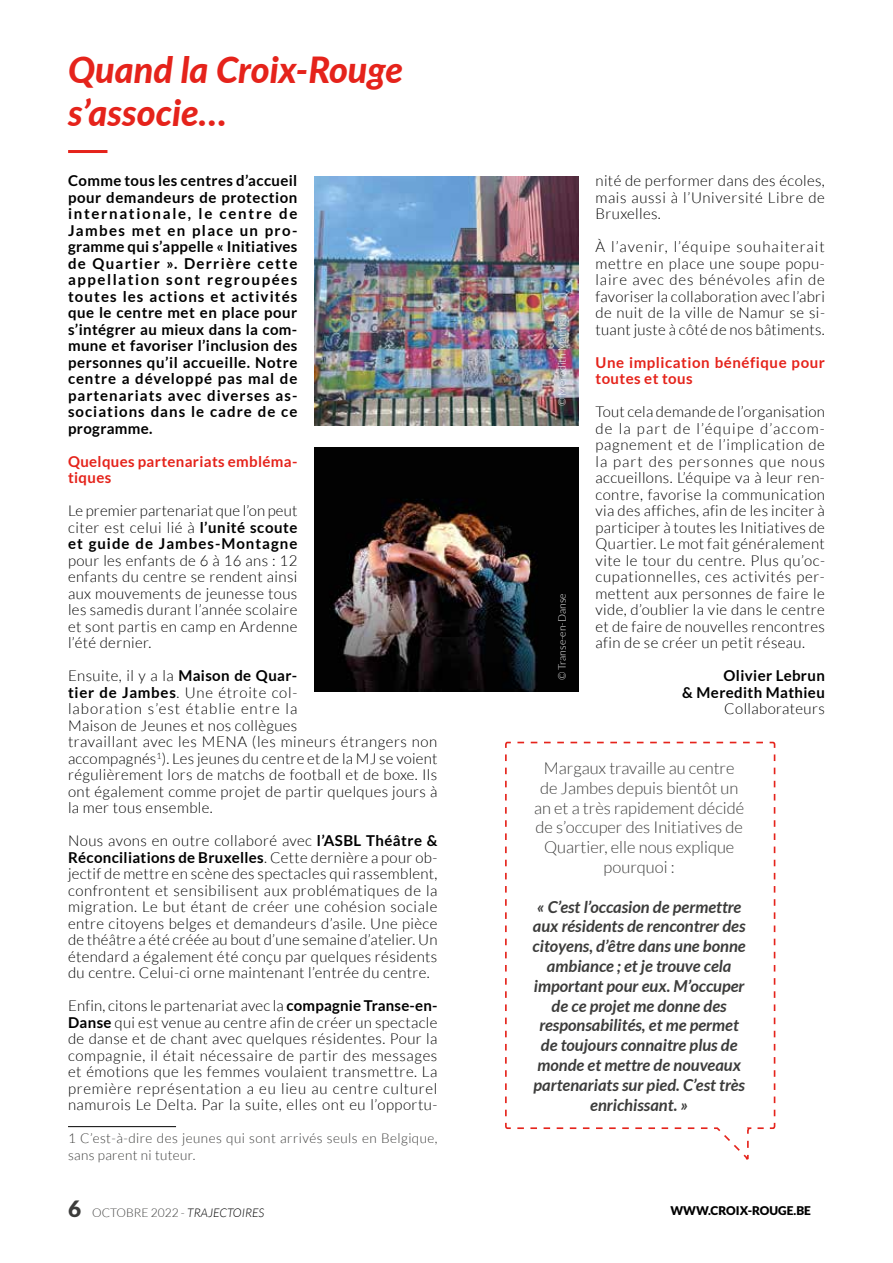
<style>
.page{position:relative;width:893px;height:1263px;background:#fff}
.page>*{position:absolute;margin:0;border:0;box-sizing:border-box;transform-origin:0 0}
.t1{font:italic 800 36px/43.2px "Lato";color:#e5231b}
.t2{font:italic 700 16.5px/19.8px "Lato";color:#3c3c3b;text-align:center}
.t3{font:300 16.5px/19.8px "Lato";color:#3c3c3b;text-align:center}
.t4{font:300 15px/16.5px "Lato";letter-spacing:.025em;color:#000;text-align:justify}
.t5{font:700 15px/16.5px "Lato";letter-spacing:.035em;color:#000;text-align:justify}
.t6{font:700 15px/16.5px "Lato";letter-spacing:.025em;color:#e5231b}
.t7{font:300 13.5px/16.5px "Lato";letter-spacing:.035em;color:#3c3c3b}
.t8{font:300 12px "Lato";color:#3c3c3b}
.t9{font:900 12px "Lato";color:#000}
.t10{font:300 10.5px "Lato";color:#fff}
.s1{font-weight:700}
.s2{font-weight:900;font-size:22.5px}
.s3{font-style:italic;color:#000}
</style>
<div class="page">
<hr style="left:68px;top:1126px;width:108px;height:1px;background:#000">
<hr style="left:68px;top:150px;width:39px;height:3px;background:#e5231b">
<svg style="left:505px;top:741px;width:271px;height:419px"></svg>
<img style="left:314px;top:177px;width:264px;height:249px">
<img style="left:314px;top:447px;width:264px;height:245px">
<h1 class="t1" style="left:68px;top:47px;width:337px">Quand la Croix-Rouge s’associe…</h1>
<p class="t5" style="left:68px;top:172px;width:231px">Comme tous les centres d’accueil pour demandeurs de protection internationale, le centre de Jambes met en place un pro&shy;gramme qui s’appelle « Initiatives de Quartier ». Derrière cette appellation sont regroupées toutes les actions et activités que le centre met en place pour s’intégrer au mieux dans la com&shy;mune et favoriser l’inclusion des personnes qu’il accueille. Notre centre a développé pas mal de partenariats avec diverses as&shy;sociations dans le cadre de ce programme.</p>
<p class="t6" style="left:68px;top:453px;width:231px">Quelques partenariats embléma&shy;tiques</p>
<p class="t4" style="left:68px;top:502px;width:231px">Le premier partenariat que l’on peut citer est celui lié à <span class="s1">l’unité scoute et guide de Jambes-Montagne</span></p>
<p class="t4" style="left:68px;top:552px;width:231px">pour les enfants de 6 à 16 ans : 12 enfants du centre se rendent ainsi aux mouvements de jeunesse tous les samedis durant l’année scolaire et sont partis en camp en Ardenne l’été dernier.</p>
<p class="t4" style="left:68px;top:667px;width:371px;text-align:left">Ensuite, il y a la <span class="s1">Maison de Quar-<br>tier de Jambes</span>. Une étroite col-<br>laboration s’est établie entre la<br>Maison de Jeunes et nos collègues<br>travaillant avec les MENA (les mineurs étrangers non accompagnés<sup>1</sup>). Les jeunes du centre et de la MJ se voient régulièrement lors de matchs de football et de boxe. Ils ont également comme projet de partir quelques jours à la mer tous ensemble.</p>
<p class="t4" style="left:68px;top:832px;width:371px">Nous avons en outre collaboré avec <span class="s1">l’ASBL Théâtre &amp; Réconciliations de Bruxelles</span>. Cette dernière a pour ob&shy;jectif de mettre en scène des spectacles qui rassemblent, confrontent et sensibilisent aux problématiques de la migration. Le but étant de créer une cohésion sociale entre citoyens belges et demandeurs d’asile. Une pièce de théâtre a été créée au bout d’une semaine d’atelier. Un étendard a également été conçu par quelques résidents du centre. Celui-ci orne maintenant l’entrée du centre.</p>
<p class="t4" style="left:68px;top:997px;width:371px">Enfin, citons le partenariat avec la <span class="s1">compagnie Transe-en-Danse</span> qui est venue au centre afin de créer un spectacle de danse et de chant avec quelques résidentes. Pour la compagnie, il était nécessaire de partir des messages et émotions que les femmes voulaient transmettre. La première représentation a eu lieu au centre culturel namurois Le Delta. Par la suite, elles ont eu l’opportu-</p>
<p class="t7" style="left:68px;top:1130px;width:371px">1 C’est-à-dire des jeunes qui sont arrivés seuls en Belgique, sans parent ni tuteur.</p>
<p class="t10" style="left:556px;top:406px;width:94px;rotate:-90deg">© Meredith Mathieu</p>
<p class="t10" style="left:556px;top:680px;width:89px;rotate:-90deg">© Transe-en-Danse</p>
<p class="t4" style="left:595px;top:172px;width:231px">nité de performer dans des écoles, mais aussi à l’Université Libre de Bruxelles.</p>
<p class="t4" style="left:595px;top:238px;width:231px">À l’avenir, l’équipe souhaiterait mettre en place une soupe popu&shy;laire avec des bénévoles afin de favoriser la collaboration avec l’abri de nuit de la ville de Namur se si&shy;tuant juste à côté de nos bâtiments.</p>
<p class="t6" style="left:595px;top:354px;width:231px">Une implication bénéfique pour toutes et tous</p>
<p class="t4" style="left:595px;top:403px;width:231px">Tout cela demande de l’organisation de la part de l’équipe d’accom&shy;pagnement et de l’implication de la part des personnes que nous accueillons. L’équipe va à leur ren&shy;contre, favorise la communication via des affiches, afin de les inciter à participer à toutes les Initiatives de Quartier. Le mot fait généralement vite le tour du centre. Plus qu’oc&shy;cupationnelles, ces activités per&shy;mettent aux personnes de faire le vide, d’oublier la vie dans le centre et de faire de nouvelles rencontres afin de se créer un petit réseau.</p>
<p class="t5" style="left:682px;top:667px;width:144px;text-align:right">Olivier Lebrun<br>&amp; Meredith Mathieu</p>
<p class="t4" style="left:724px;top:700px;width:102px">Collaborateurs</p>
<p class="t3" style="left:534px;top:758px;width:212px">Margaux travaille au centre de Jambes depuis bientôt un an et a très rapidement décidé de s’occuper des Initiatives de<br>Quartier, elle nous explique pourquoi :</p>
<p class="t2" style="left:533px;top:897px;width:215px">« C’est l’occasion de permettre aux résidents de rencontrer des citoyens, d’être dans une bonne ambiance ; et je trouve cela important pour eux. M’occuper de ce projet me donne des responsabilités, et me permet de toujours connaitre plus de monde et mettre de nouveaux partenariats sur pied. C’est très enrichissant. »</p>
<p class="t8" style="left:68px;top:1206px;width:198px"><span class="s2">6</span> OCTOBRE 2022 - <span class="s3">TRAJECTOIRES</span></p>
<p class="t9" style="left:670px;top:1204px;width:142px">WWW.CROIX-ROUGE.BE</p>
</div>
